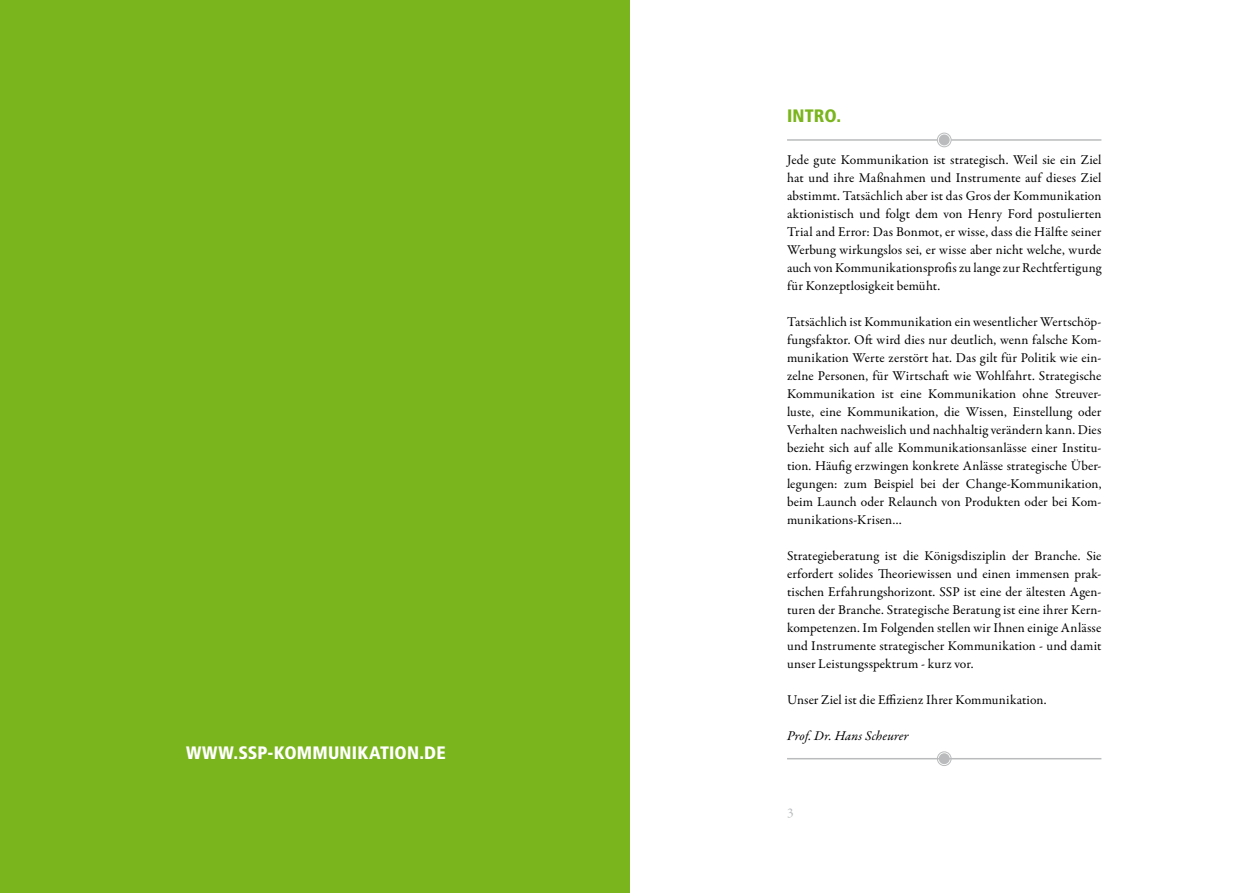
<style>
.page{position:relative;width:1259px;height:893px;background:#fff}
.page>*{position:absolute;margin:0;border:0;box-sizing:border-box;transform-origin:0 0}
.t1{font:900 condensed 18px "Frutiger LT Std";letter-spacing:.01em;color:#fff}
.t2{font:900 condensed 18px "Frutiger LT Std";letter-spacing:.005em;color:#7ab51d}
.t3{font:13.5px/18px "Garamond Premr Pro";letter-spacing:.01em;color:#000;text-align:justify}
.t4{font:italic 13.5px "Garamond Premr Pro";letter-spacing:.01em;color:#000}
.t5{font:13.5px "Garamond Premr Pro";color:#b9bbbc}
</style>
<div class="page">
<div style="left:0;top:0;width:629px;height:893px;background:#7ab51d"></div>
<hr style="left:787px;top:139px;width:314px;height:2px;background:#b9bbbc">
<div style="left:937px;top:133px;width:14px;height:14px;border:1px solid #b9bbbc;border-radius:50%"></div>
<div style="left:938px;top:134px;width:11px;height:11px;background:#b9bbbc;border-radius:50%"></div>
<svg style="left:937px;top:752px;width:14px;height:13px"></svg>
<div style="left:937px;top:751px;width:14px;height:15px;border:1px solid #b9bbbc;border-radius:50%"></div>
<div style="left:938px;top:753px;width:11px;height:11px;background:#b9bbbc;border-radius:50%"></div>
<hr style="left:787px;top:758px;width:314px;height:1px;background:#b9bbbc">
<h1 class="t1" style="left:186px;top:742px;width:261px">WWW.SSP-KOMMUNIKATION.DE</h1>
<h1 class="t2" style="left:787px;top:105px;width:56px">INTRO.</h1>
<p class="t3" style="left:787px;top:151px;width:316px">Jede gute Kommunikation ist strategisch. Weil sie ein Ziel hat und ihre Maßnahmen und Instrumente auf dieses Ziel abstimmt. Tatsächlich aber ist das Gros der Kommunikation aktionistisch und folgt dem von Henry Ford postulierten Trial and Error: Das Bonmot, er wisse, dass die Hälfte seiner Werbung wirkungslos sei, er wisse aber nicht welche, wurde auch von Kommunikationsprofis zu lange zur Rechtfertigung für Konzeptlosigkeit bemüht.</p>
<p class="t3" style="left:787px;top:313px;width:316px">Tatsächlich ist Kommunikation ein wesentlicher Wertschöp&shy;fungsfaktor. Oft wird dies nur deutlich, wenn falsche Kom&shy;munikation Werte zerstört hat. Das gilt für Politik wie ein&shy;zelne Personen, für Wirtschaft wie Wohlfahrt. Strategische Kommunikation ist eine Kommunikation ohne Streuver&shy;luste, eine Kommunikation, die Wissen, Einstellung oder Verhalten nachweislich und nachhaltig verändern kann. Dies bezieht sich auf alle Kommunikationsanlässe einer Institu&shy;tion. Häufig erzwingen konkrete Anlässe strategische Über&shy;legungen: zum Beispiel bei der Change-Kommunikation, beim Launch oder Relaunch von Produkten oder bei Kom&shy;munikations-Krisen…</p>
<p class="t3" style="left:787px;top:547px;width:316px">Strategieberatung ist die Königsdisziplin der Branche. Sie erfordert solides Theoriewissen und einen immensen prak&shy;tischen Erfahrungshorizont. SSP ist eine der ältesten Agen&shy;turen der Branche. Strategische Beratung ist eine ihrer Kern&shy;kompetenzen. Im Folgenden stellen wir Ihnen einige Anlässe und Instrumente strategischer Kommunikation - und damit unser Leistungsspektrum - kurz vor.</p>
<p class="t3" style="left:787px;top:691px;width:261px">Unser Ziel ist die Effizienz Ihrer Kommunikation.</p>
<p class="t4" style="left:787px;top:727px;width:123px">Prof. Dr. Hans Scheurer</p>
<p class="t5" style="left:787px;top:805px;width:8px">3</p>
</div>
